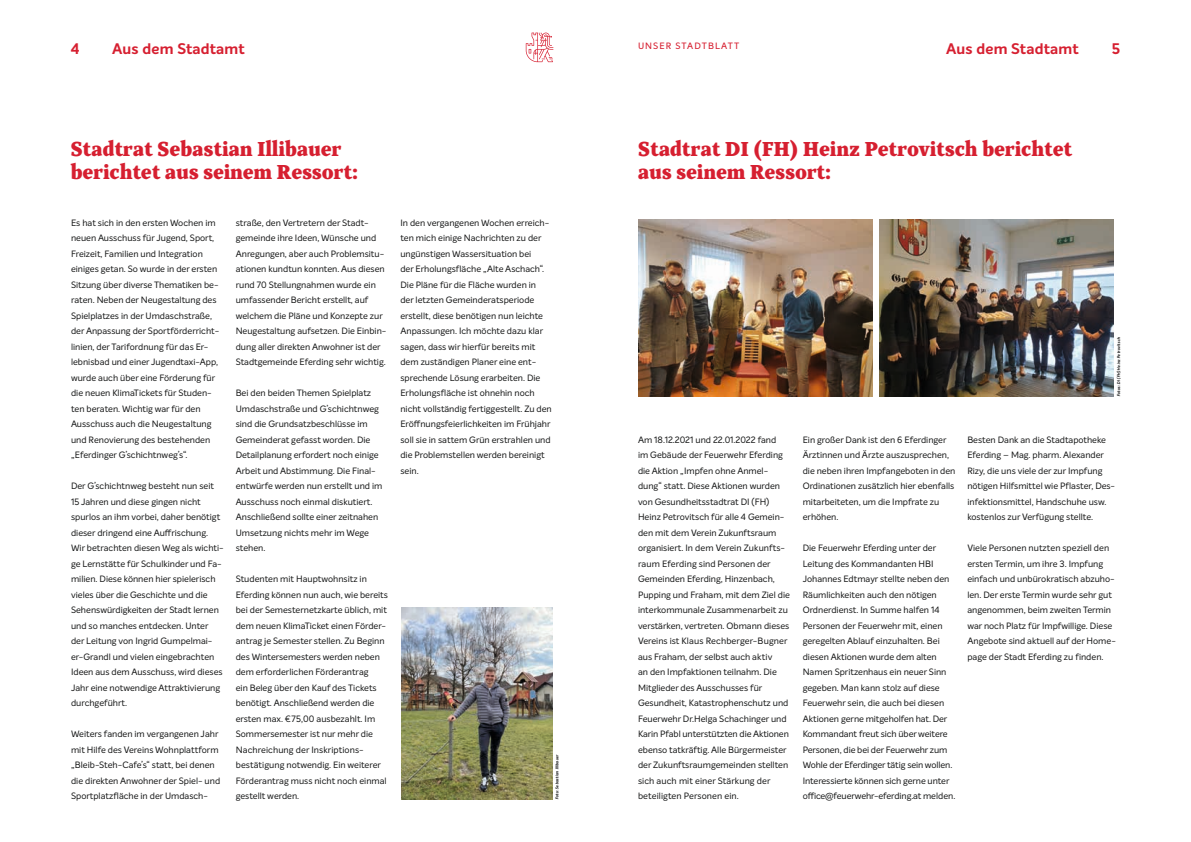
<style>
.page{position:relative;width:1191px;height:842px;background:#fff}
.page>*{position:absolute;margin:0;border:0;box-sizing:border-box;transform-origin:0 0}
.t1{font:900 20px/23px "TT Bells";letter-spacing:-.015em;color:#d61f30}
.t2{font:700 15px "Intelo Alt";letter-spacing:.015em;color:#d61f30}
.t3{font:9px/15.5px "Intelo Alt";color:#151616}
.t4{font:500 9px "Intelo Alt";letter-spacing:.12em;color:#d61f30}
.t5{font:italic 700 4px "Intelo Alt";color:#151616}
</style>
<div class="page">
<img style="left:401px;top:608px;width:151px;height:191px">
<svg style="left:526px;top:33px;width:27px;height:29px"></svg>
<img style="left:880px;top:219px;width:233px;height:177px">
<img style="left:638px;top:219px;width:234px;height:177px">
<h2 class="t2" style="left:71px;top:39px;width:10px">4</h2>
<h2 class="t2" style="left:112px;top:39px;width:134px">Aus dem Stadtamt</h2>
<p class="t4" style="left:638px;top:41px;width:103px">UNSER STADTBLATT</p>
<h2 class="t2" style="left:946px;top:39px;width:134px">Aus dem Stadtamt</h2>
<h2 class="t2" style="left:1111px;top:39px;width:10px">5</h2>
<h1 class="t1" style="left:70px;top:137px;width:289px">Stadtrat Sebastian Illibauer berichtet aus seinem Ressort:</h1>
<p class="t3" style="left:71px;top:215px;width:150px">Es hat sich in den ersten Wochen im neuen Ausschuss für Jugend, Sport, Freizeit, Familien und Integration einiges getan. So wurde in der ersten Sitzung über diverse Thematiken be&shy;raten. Neben der Neugestaltung des Spielplatzes in der Umdaschstraße, der Anpassung der Sportförderricht&shy;linien, der Tarifordnung für das Er&shy;lebnisbad und einer Jugendtaxi-App, wurde auch über eine Förderung für die neuen KlimaTickets für Studen&shy;ten beraten. Wichtig war für den Ausschuss auch die Neugestaltung und Renovierung des bestehenden „Eferdinger G’schichtnweg’s“.</p>
<p class="t3" style="left:71px;top:478px;width:154px">Der G’schichtnweg besteht nun seit 15 Jahren und diese gingen nicht spurlos an ihm vorbei, daher benötigt dieser dringend eine Auffrischung.<br>Wir betrachten diesen Weg als wichti&shy;ge Lernstätte für Schulkinder und Fa&shy;milien. Diese können hier spielerisch vieles über die Geschichte und die Sehenswürdigkeiten der Stadt lernen und so manches entdecken. Unter der Leitung von Ingrid Gumpelmai&shy;er-Grandl und vielen eingebrachten Ideen aus dem Ausschuss, wird dieses Jahr eine notwendige Attraktivierung durchgeführt.</p>
<p class="t3" style="left:71px;top:726px;width:151px">Weiters fanden im vergangenen Jahr mit Hilfe des Vereins Wohnplattform „Bleib-Steh-Cafe’s“ statt, bei denen die direkten Anwohner der Spiel- und Sportplatzfläche in der Umdasch-</p>
<p class="t3" style="left:236px;top:215px;width:152px">straße, den Vertretern der Stadt&shy;gemeinde ihre Ideen, Wünsche und Anregungen, aber auch Problemsitu&shy;ationen kundtun konnten. Aus diesen rund 70 Stellungnahmen wurde ein umfassender Bericht erstellt, auf welchem die Pläne und Konzepte zur Neugestaltung aufsetzen. Die Einbin&shy;dung aller direkten Anwohner ist der Stadtgemeinde Eferding sehr wichtig.</p>
<p class="t3" style="left:236px;top:385px;width:148px">Bei den beiden Themen Spielplatz<br>Umdaschstraße und G’schichtnweg sind die Grundsatzbeschlüsse im<br>Gemeinderat gefasst worden. Die<br>Detailplanung erfordert noch einige<br>Arbeit und Abstimmung. Die Final&shy;entwürfe werden nun erstellt und im<br>Ausschuss noch einmal diskutiert.<br>Anschließend sollte einer zeitnahen<br>Umsetzung nichts mehr im Wege stehen.</p>
<p class="t3" style="left:236px;top:571px;width:154px">Studenten mit Hauptwohnsitz in Eferding können nun auch, wie bereits bei der Semesternetzkarte üblich, mit dem neuen KlimaTicket einen Förder&shy;antrag je Semester stellen. Zu Beginn des Wintersemesters werden neben dem erforderlichen Förderantrag<br>ein Beleg über den Kauf des Tickets benötigt. Anschließend werden die ersten max. € 75,00 ausbezahlt. Im Sommersemester ist nur mehr die Nachreichung der Inskriptions&shy;bestätigung notwendig. Ein weiterer Förderantrag muss nicht noch einmal gestellt werden.</p>
<p class="t3" style="left:400px;top:215px;width:153px">In den vergangenen Wochen erreich&shy;ten mich einige Nachrichten zu der ungünstigen Wassersituation bei<br>der Erholungsfläche „Alte Aschach“.<br>Die Pläne für die Fläche wurden in der letzten Gemeinderatsperiode erstellt, diese benötigen nun leichte Anpassungen. Ich möchte dazu klar sagen, dass wir hierfür bereits mit dem zuständigen Planer eine ent&shy;sprechende Lösung erarbeiten. Die Erholungsfläche ist ohnehin noch nicht vollständig fertiggestellt. Zu den Eröffnungsfeierlichkeiten im Frühjahr soll sie in sattem Grün erstrahlen und die Problemstellen werden bereinigt sein.</p>
<p class="t5" style="left:554px;top:799px;width:47px;rotate:-90deg">Foto: Sebastian Illibauer</p>
<h1 class="t1" style="left:638px;top:138px;width:436px">Stadtrat DI (FH) Heinz Petrovitsch berichtet aus seinem Ressort:</h1>
<p class="t5" style="left:1116px;top:396px;width:62px;rotate:-90deg">Fotos: DI (FH) Heinz Petrovitsch</p>
<p class="t3" style="left:638px;top:432px;width:153px">Am 18.12.2021 und 22.01.2022 fand<br>im Gebäude der Feuerwehr Eferding die Aktion „Impfen ohne Anmel&shy;dung“ statt. Diese Aktionen wurden von Gesundheitsstadtrat DI (FH)<br>Heinz Petrovitsch für alle 4 Gemein&shy;den mit dem Verein Zukunftsraum organisiert. In dem Verein Zukunfts&shy;raum Eferding sind Personen der Gemeinden Eferding, Hinzenbach, Pupping und Fraham, mit dem Ziel die interkommunale Zusammenarbeit zu verstärken, vertreten. Obmann dieses Vereins ist Klaus Rechberger-Bugner aus Fraham, der selbst auch aktiv<br>an den Impfaktionen teilnahm. Die Mitglieder des Ausschusses für Gesundheit, Katastrophenschutz und Feuerwehr Dr.Helga Schachinger und Karin Pfabl unterstützten die Aktionen ebenso tatkräftig. Alle Bürgermeister der Zukunftsraumgemeinden stellten sich auch mit einer Stärkung der beteiligten Personen ein.</p>
<p class="t3" style="left:802px;top:432px;width:154px">Ein großer Dank ist den 6 Eferdinger<br>Ärztinnen und Ärzte auszusprechen, die neben ihren Impfangeboten in den<br>Ordinationen zusätzlich hier ebenfalls mitarbeiteten, um die Impfrate zu erhöhen.</p>
<p class="t3" style="left:802px;top:540px;width:154px">Die Feuerwehr Eferding unter der Leitung des Kommandanten HBI Johannes Edtmayr stellte neben den Räumlichkeiten auch den nötigen Ordnerdienst. In Summe halfen 14<br>Personen der Feuerwehr mit, einen geregelten Ablauf einzuhalten. Bei diesen Aktionen wurde dem alten Namen Spritzenhaus ein neuer Sinn gegeben. Man kann stolz auf diese Feuerwehr sein, die auch bei diesen Aktionen gerne mitgeholfen hat. Der Kommandant freut sich über weitere Personen, die bei der Feuerwehr zum Wohle der Eferdinger tätig sein wollen.<br>Interessierte können sich gerne unter office@feuerwehr-eferding.at melden.</p>
<p class="t3" style="left:967px;top:432px;width:149px">Besten Dank an die Stadtapotheke Eferding – Mag. pharm. Alexander Rizy, die uns viele der zur Impfung nötigen Hilfsmittel wie Pflaster, Des&shy;infektionsmittel, Handschuhe usw. kostenlos zur Verfügung stellte.</p>
<p class="t3" style="left:967px;top:540px;width:150px">Viele Personen nutzten speziell den ersten Termin, um ihre 3. Impfung einfach und unbürokratisch abzuho&shy;len. Der erste Termin wurde sehr gut angenommen, beim zweiten Termin war noch Platz für Impfwillige. Diese Angebote sind aktuell auf der Home&shy;page der Stadt Eferding zu finden.</p>
</div>
